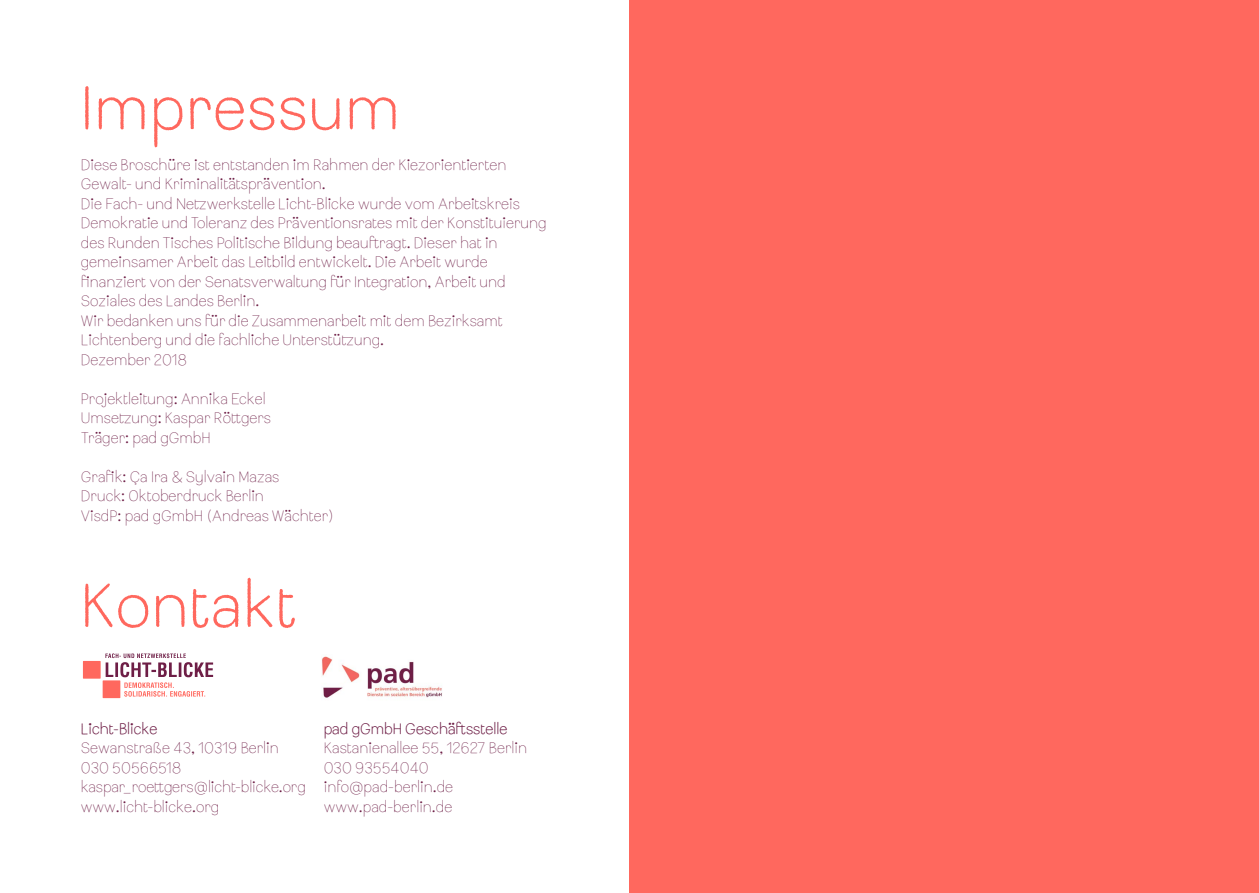
<style>
.page{position:relative;width:1259px;height:893px;background:#fff}
.page>*{position:absolute;margin:0;border:0;box-sizing:border-box;transform-origin:0 0}
.t1{font:60px "Crayon 18 Regular ext 05";letter-spacing:.02em;color:#ff685e}
.t2{font:15px/19.5px "Crayon 18 Light";color:#6e1e46}
.t3{font:15px "Crayon 18 Regular";color:#6e1e46}
</style>
<div class="page">
<div style="left:629px;top:0;width:630px;height:893px;background:#ff685e"></div>
<svg style="left:83px;top:653px;width:130px;height:45px"></svg>
<img style="left:322px;top:656px;width:120px;height:42px">
<h1 class="t1" style="left:81px;top:71px;width:320px">Impressum</h1>
<p class="t2" style="left:81px;top:155px;width:467px">Diese Broschüre ist entstanden im Rahmen der Kiezorientierten Gewalt- und Kriminalitätsprävention.<br>Die Fach- und Netzwerkstelle Licht-Blicke wurde vom Arbeitskreis Demokratie und Toleranz des Präventionsrates mit der Konstituierung des Runden Tisches Politische Bildung beauftragt. Dieser hat in gemeinsamer Arbeit das Leitbild entwickelt. Die Arbeit wurde finanziert von der Senatsverwaltung für Integration, Arbeit und Soziales des Landes Berlin.<br>Wir bedanken uns für die Zusammenarbeit mit dem Bezirksamt Lichtenberg und die fachliche Unterstützung.<br>Dezember 2018</p>
<p class="t2" style="left:81px;top:389px;width:192px">Projektleitung: Annika Eckel<br>Umsetzung: Kaspar Röttgers<br>Träger: pad gGmbH</p>
<p class="t2" style="left:81px;top:467px;width:255px">Grafik: Ça Ira &amp; Sylvain Mazas<br>Druck: Oktoberdruck Berlin<br>VisdP: pad gGmbH (Andreas Wächter)</p>
<h1 class="t1" style="left:81px;top:569px;width:217px">Kontakt</h1>
<p class="t3" style="left:81px;top:719px;width:78px">Licht-Blicke</p>
<p class="t2" style="left:81px;top:739px;width:226px">Sewanstraße 43, 10319 Berlin<br>030 50566518 kaspar_roettgers@licht-blicke.org www.licht-blicke.org</p>
<p class="t3" style="left:324px;top:719px;width:185px">pad gGmbH Geschäftsstelle</p>
<p class="t2" style="left:324px;top:739px;width:205px">Kastanienallee 55, 12627 Berlin<br>030 93554040 info@pad-berlin.de www.pad-berlin.de</p>
</div>
